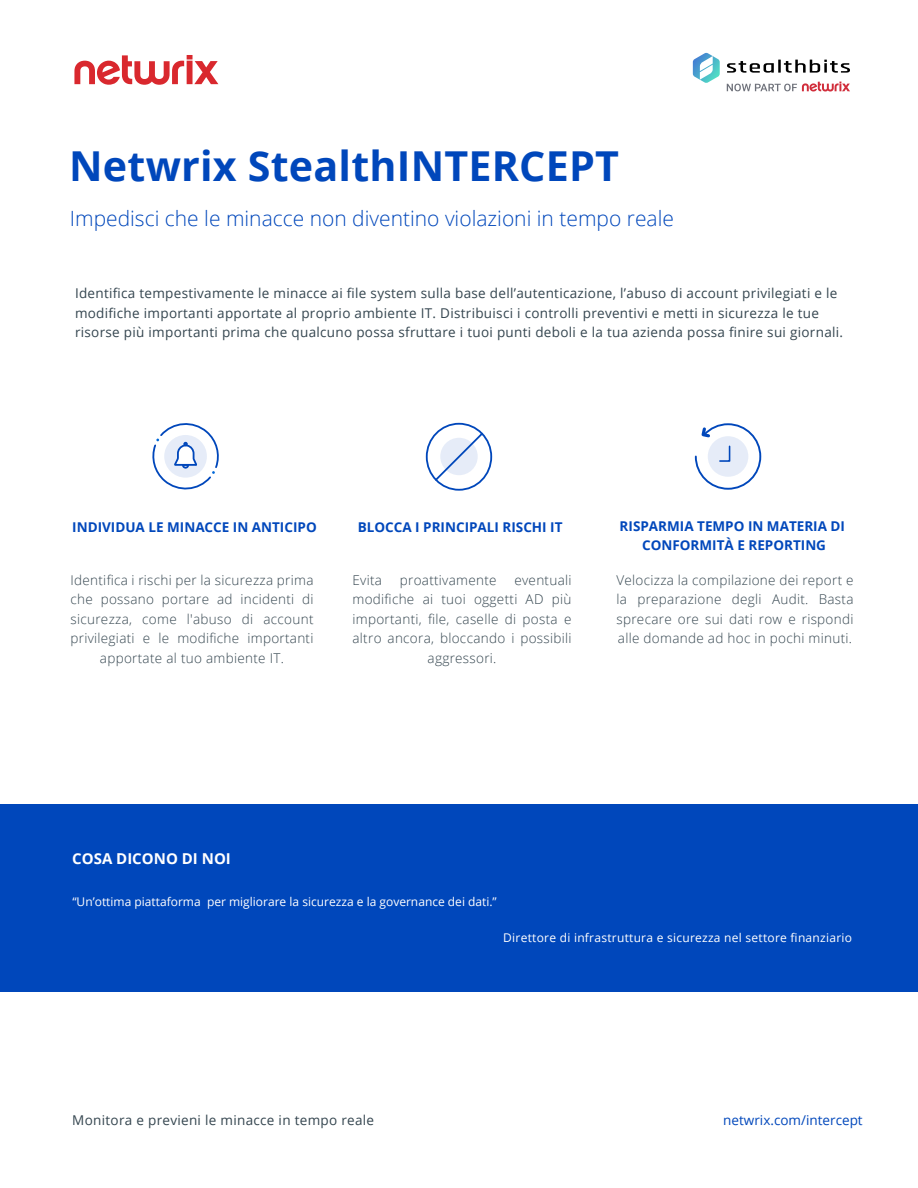
<style>
.page{position:relative;width:918px;height:1188px;background:#fff}
.page>*{position:absolute;margin:0;border:0;box-sizing:border-box;transform-origin:0 0}
.t1{font:700 41.25px "Open Sans";letter-spacing:.005em;color:#0047bb}
.t2{font:300 21px "Open Sans";color:#0047bb}
.t3{font:700 15px "Open Sans";color:#fff}
.t4{font:300 13.5px/19.5px "Open Sans";letter-spacing:.02em;color:#34454f;text-align:center}
.t5{font:13.5px/19.5px "Open Sans";letter-spacing:.02em;color:#34454f}
.t6{font:700 13.5px/19.5px "Open Sans";color:#0047bb;text-align:center}
.t7{font:13.5px "Open Sans";color:#0047bb}
.t8{font:12px "Open Sans";color:#fff}
.t9{font:12px "Open Sans";letter-spacing:.02em;color:#fff}
</style>
<div class="page">
<div style="left:1px;top:804px;width:917px;height:188px;background:#0047bb"></div>
<svg style="left:694px;top:423px;width:68px;height:67px"></svg>
<svg style="left:152px;top:423px;width:67px;height:67px"></svg>
<svg style="left:74px;top:55px;width:144px;height:30px"></svg>
<svg style="left:727px;top:82px;width:123px;height:10px"></svg>
<svg style="left:693px;top:53px;width:27px;height:30px"></svg>
<svg style="left:727px;top:60px;width:123px;height:13px"></svg>
<div style="left:426px;top:423px;width:66px;height:68px;border:2px solid #0047bb;border-radius:50%"></div>
<svg style="left:433px;top:431px;width:52px;height:52px"></svg>
<h1 class="t1" style="left:69px;top:137px;width:551px">Netwrix StealthINTERCEPT</h1>
<h2 class="t2" style="left:70px;top:204px;width:606px">Impedisci che le minacce non diventino violazioni in tempo reale</h2>
<p class="t5" style="left:75px;top:283px;width:770px">Identifica tempestivamente le minacce ai file system sulla base dell’autenticazione, l’abuso di account privilegiati e le modifiche importanti apportate al proprio ambiente IT. Distribuisci i controlli preventivi e metti in sicurezza le tue risorse più importanti prima che qualcuno possa sfruttare i tuoi punti deboli e la tua azienda possa finire sui giornali.</p>
<p class="t6" style="left:72px;top:517px;width:246px">INDIVIDUA LE MINACCE IN ANTICIPO</p>
<p class="t6" style="left:358px;top:517px;width:206px">BLOCCA I PRINCIPALI RISCHI IT</p>
<p class="t6" style="left:620px;top:516px;width:227px">RISPARMIA TEMPO IN MATERIA DI<br>CONFORMITÀ E REPORTING</p>
<p class="t4" style="left:71px;top:570px;width:245px">Identifica i rischi per la sicurezza prima che possano portare ad incidenti di sicurezza, come l'abuso di account privilegiati e le modifiche importanti apportate al tuo ambiente IT.</p>
<p class="t4" style="left:353px;top:570px;width:31px">Evita</p>
<p class="t4" style="left:400px;top:570px;width:98px">proattivamente</p>
<p class="t4" style="left:514px;top:570px;width:59px">eventuali</p>
<p class="t4" style="left:353px;top:589px;width:221px">modifiche ai tuoi oggetti AD più</p>
<p class="t4" style="left:353px;top:609px;width:221px">importanti, file, caselle di posta e</p>
<p class="t4" style="left:353px;top:628px;width:221px">altro ancora, bloccando i possibili</p>
<p class="t4" style="left:428px;top:648px;width:70px">aggressori.</p>
<p class="t4" style="left:617px;top:570px;width:239px;text-align:justify">Velocizza la compilazione dei report e la preparazione degli Audit. Basta sprecare ore sui dati row e rispondi alle domande ad hoc in pochi minuti.</p>
<p class="t3" style="left:72px;top:848px;width:160px">COSA DICONO DI NOI</p>
<p class="t8" style="left:72px;top:894px;width:426px">“Un’ottima piattaforma per migliorare la sicurezza e la governance dei dati.”</p>
<p class="t9" style="left:503px;top:930px;width:350px">Direttore di infrastruttura e sicurezza nel settore finanziario</p>
<p class="t5" style="left:72px;top:1110px;width:303px">Monitora e previeni le minacce in tempo reale</p>
<p class="t7" style="left:723px;top:1111px;width:141px">netwrix.com/intercept</p>
</div>
